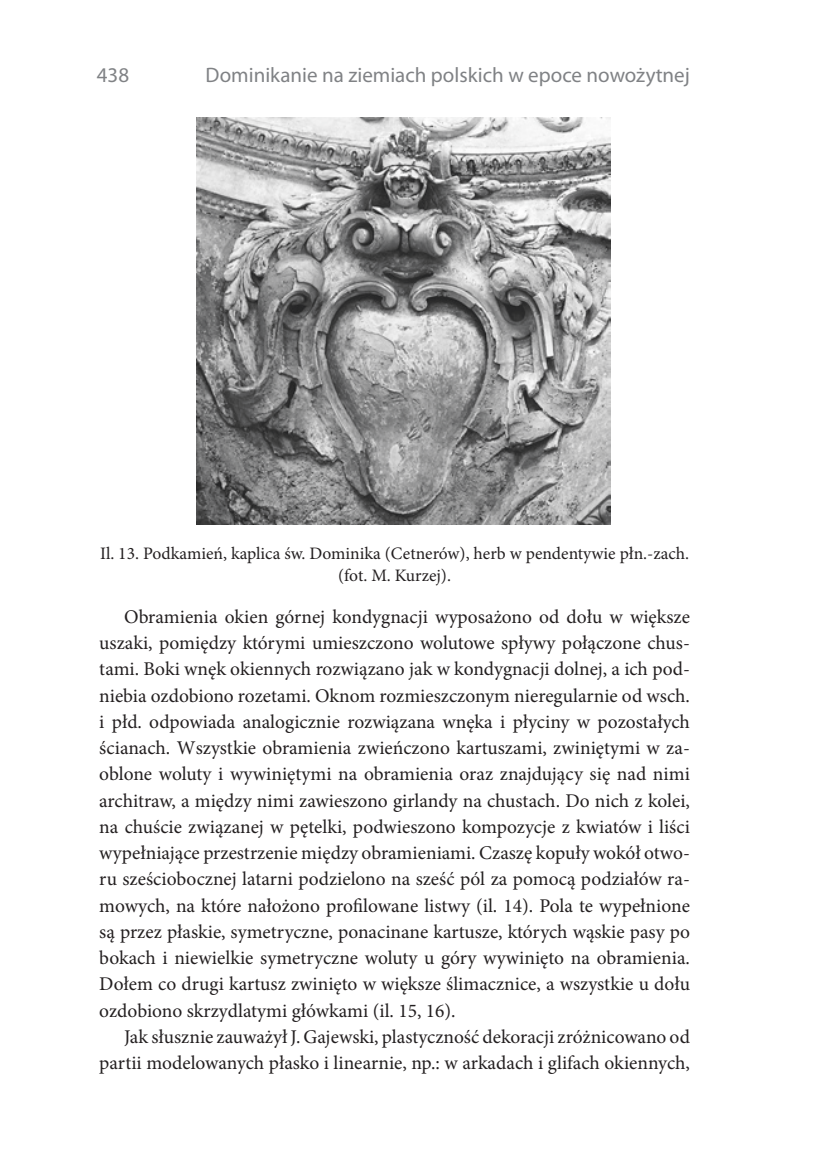
<style>
.page{position:relative;width:819px;height:1166px;background:#fff}
.page>*{position:absolute;margin:0;border:0;box-sizing:border-box;transform-origin:0 0}
.t1{font:21px "Myriad Pro";color:#808285}
.t2{font:19.43px/26.2px "Minion Pro";color:#231f20;text-align:justify}
.t3{font:17.5px/22.8px "Minion Pro";color:#231f20;text-align:center}
</style>
<div class="page">
<img style="left:196px;top:117px;width:414px;height:408px">
<p class="t1" style="left:97px;top:62px;width:34px">438</p>
<p class="t1" style="left:206px;top:62px;width:486px">Dominikanie na ziemiach polskich w epoce nowożytnej</p>
<p class="t3" style="left:100px;top:542px;width:590px">Il. 13. Podkamień, kaplica św. Dominika (Cetnerów), herb w pendentywie płn.-zach. (fot. M. Kurzej).</p>
<p class="t2" style="left:99px;top:603px;width:592px;text-indent:25px">Obramienia okien górnej kondygnacji wyposażono od dołu w większe uszaki, pomiędzy którymi umieszczono wolutowe spływy połączone chus&shy;tami. Boki wnęk okiennych rozwiązano jak w kondygnacji dolnej, a ich pod&shy;niebia ozdobiono rozetami. Oknom rozmieszczonym nieregularnie od wsch. i płd. odpowiada analogicznie rozwiązana wnęka i płyciny w pozostałych ścianach. Wszystkie obramienia zwieńczono kartuszami, zwiniętymi w za&shy;oblone woluty i wywiniętymi na obramienia oraz znajdujący się nad nimi architraw, a między nimi zawieszono girlandy na chustach. Do nich z kolei, na chuście związanej w pętelki, podwieszono kompozycje z kwiatów i liści wypełniające przestrzenie między obramieniami. Czaszę kopuły wokół otwo&shy;ru sześciobocznej latarni podzielono na sześć pól za pomocą podziałów ra&shy;mowych, na które nałożono profilowane listwy (il. 14). Pola te wypełnione są przez płaskie, symetryczne, ponacinane kartusze, których wąskie pasy po bokach i niewielkie symetryczne woluty u góry wywinięto na obramienia.<br>Dołem co drugi kartusz zwinięto w większe ślimacznice, a wszystkie u dołu ozdobiono skrzydlatymi główkami (il. 15, 16).</p>
<p class="t2" style="left:99px;top:1023px;width:592px;text-align:right">Jak słusznie zauważył J. Gajewski, plastyczność dekoracji zróżnicowano od partii modelowanych płasko i linearnie, np.: w arkadach i glifach okiennych,</p>
</div>
